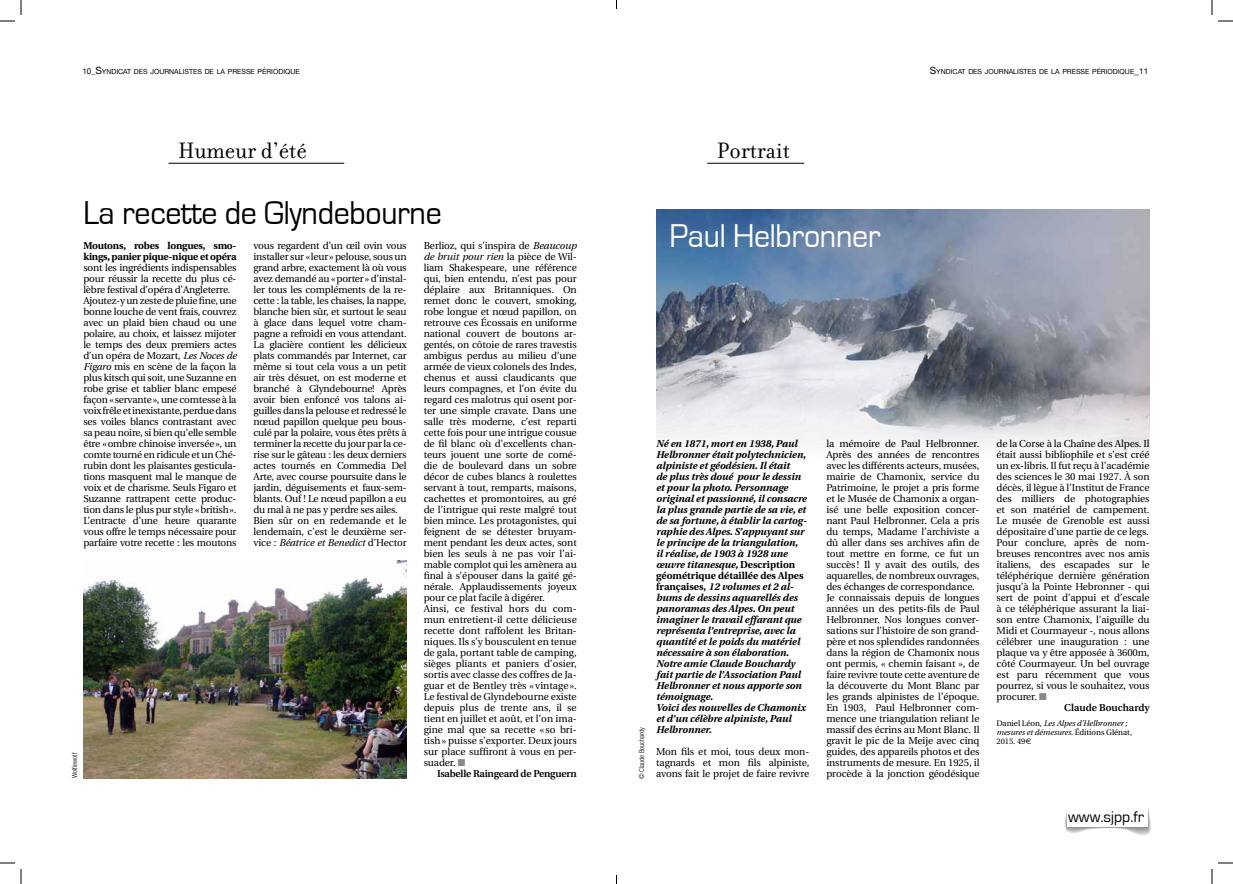
<style>
.page{position:relative;width:1233px;height:884px;background:#fff}
.page>*{position:absolute;margin:0;border:0;box-sizing:border-box;transform-origin:0 0}
.t1{font:34px "Eurostile";letter-spacing:-.01em;color:#000;scale:.94 1}
.t2{font:34px "Eurostile";letter-spacing:-.01em;color:#fff;scale:.94 1}
.t3{font:24px "Filosofia";color:#000}
.t4{font:16px "Eurostile";color:#000}
.t5{font:10px/11px "Utopia";letter-spacing:-.01em;color:#000}
.t6{font:italic 700 10px/11px "Utopia";color:#000}
.t7{font:700 10px/11px "Utopia";letter-spacing:-.02em;color:#000}
.t8{font:600 10px "Utopia";letter-spacing:-.02em;color:#000}
.t9{font:600 10px "Utopia";color:#000}
.t10{font:italic 8px/9px "Utopia";letter-spacing:-.005em;color:#000}
.t11{font:7px "Helvetica Neue";color:#000}
.t12{font:300 condensed 7px "Helvetica Neue LT Std";color:#000}
.s1{font-size:8px}
.s2{font-size:10px}
.s3{font-style:italic}
.s4{color:#87888a}
.s5{font-style:normal}
.s6{font-family:"Euro Sans Std";font-style:normal}
</style>
<div class="page">
<img style="left:656px;top:210px;width:493px;height:244px">
<svg style="left:1064px;top:807px;width:87px;height:29px"></svg>
<div style="left:1067px;top:801px;width:80px;height:26px;background:#fff"></div>
<hr style="left:707px;top:163px;width:97px;height:1px;background:#000">
<hr style="left:168px;top:163px;width:176px;height:1px;background:#000">
<img style="left:83px;top:561px;width:324px;height:217px">
<svg style="left:1218px;top:20px;width:15px;height:2px"></svg>
<svg style="left:1218px;top:862px;width:15px;height:2px"></svg>
<svg style="left:0;top:0;width:22px;height:22px"></svg>
<svg style="left:0;top:862px;width:22px;height:22px"></svg>
<svg style="left:1211px;top:0;width:1px;height:15px"></svg>
<svg style="left:1211px;top:869px;width:1px;height:15px"></svg>
<p class="t11" style="left:82px;top:67px;width:219px"><span class="s1">10_</span><span class="s2">S</span>YNDICAT DES JOURNALISTES DE LA PRESSE PÉRIODIQUE</p>
<p class="t11" style="left:929px;top:67px;width:220px"><span class="s2">S</span>YNDICAT DES JOURNALISTES DE LA PRESSE PÉRIODIQUE<span class="s2">_</span><span class="s1">11</span></p>
<h2 class="t3" style="left:178px;top:137px;width:130px">Humeur d’été</h2>
<h1 class="t1" style="left:83px;top:194px;width:383px">La recette de Glyndebourne</h1>
<p class="t7" style="left:83px;top:240px;width:155px">Moutons, robes longues, smo&shy;kings, panier pique-nique et opéra</p>
<p class="t5" style="left:83px;top:262px;width:155px">sont les ingrédients indispensables pour réussir la recette du plus cé&shy;lèbre festival d’opéra d’Angleterre.<br>Ajoutez-y un zeste de pluie fine, une bonne louche de vent frais, couvrez avec un plaid bien chaud ou une polaire, au choix, et laissez mijoter le temps des deux premiers actes d’un opéra de Mozart, <span class="s3">Les Noces de Figaro</span> mis en scène de la façon la plus kitsch qui soit, une Suzanne en robe grise et tablier blanc empesé façon «servante», une comtesse à la voix frêle et inexistante, perdue dans ses voiles blancs contrastant avec sa peau noire, si bien qu’elle semble être «ombre chinoise inversée», un comte tourné en ridicule et un Ché&shy;rubin dont les plaisantes gesticula&shy;tions masquent mal le manque de voix et de charisme. Seuls Figaro et Suzanne rattrapent cette produc&shy;tion dans le plus pur style «british».<br>L’entracte d’une heure quarante vous offre le temps nécessaire pour parfaire votre recette : les moutons</p>
<p class="t12" style="left:71px;top:778px;width:27px;rotate:-90deg">Wolfiewolf</p>
<p class="t5" style="left:253px;top:240px;width:155px">vous regardent d’un œil ovin vous installer sur «leur» pelouse, sous un grand arbre, exactement là où vous avez demandé au «porter» d’instal&shy;ler tous les compléments de la re&shy;cette : la table, les chaises, la nappe, blanche bien sûr, et surtout le seau à glace dans lequel votre cham&shy;pagne a refroidi en vous attendant.<br>La glacière contient les délicieux plats commandés par Internet, car même si tout cela vous a un petit air très désuet, on est moderne et branché à Glyndebourne! Après avoir bien enfoncé vos talons ai&shy;guilles dans la pelouse et redressé le nœud papillon quelque peu bous&shy;culé par la polaire, vous êtes prêts à terminer la recette du jour par la ce&shy;rise sur le gâteau : les deux derniers actes tournés en Commedia Del Arte, avec course poursuite dans le jardin, déguisements et faux-sem&shy;blants. Ouf ! Le nœud papillon a eu du mal à ne pas y perdre ses ailes.<br>Bien sûr on en redemande et le lendemain, c’est le deuxième ser&shy;vice : <span class="s3">Béatrice et Benedict</span> d’Hector</p>
<p class="t5" style="left:424px;top:240px;width:155px">Berlioz, qui s’inspira de <span class="s3">Beaucoup de bruit pour rien</span> la pièce de Wil&shy;liam Shakespeare, une référence qui, bien entendu, n’est pas pour déplaire aux Britanniques. On remet donc le couvert, smoking, robe longue et nœud papillon, on retrouve ces Écossais en uniforme national couvert de boutons ar&shy;gentés, on côtoie de rares travestis ambigus perdus au milieu d’une armée de vieux colonels des Indes, chenus et aussi claudicants que leurs compagnes, et l’on évite du regard ces malotrus qui osent por&shy;ter une simple cravate. Dans une salle très moderne, c’est reparti cette fois pour une intrigue cousue de fil blanc où d’excellents chan&shy;teurs jouent une sorte de comé&shy;die de boulevard dans un sobre décor de cubes blancs à roulettes servant à tout, remparts, maisons, cachettes et promontoires, au gré de l’intrigue qui reste malgré tout bien mince. Les protagonistes, qui feignent de se détester bruyam&shy;ment pendant les deux actes, sont bien les seuls à ne pas voir l’ai&shy;mable complot qui les amènera au final à s’épouser dans la gaité gé&shy;nérale. Applaudissements joyeux pour ce plat facile à digérer.<br>Ainsi, ce festival hors du com&shy;mun entretient-il cette délicieuse recette dont raffolent les Britan&shy;niques. Ils s’y bousculent en tenue de gala, portant table de camping, sièges pliants et paniers d’osier, sortis avec classe des coffres de Ja&shy;guar et de Bentley très «vintage».<br>Le festival de Glyndebourne existe depuis plus de trente ans, il se tient en juillet et août, et l’on ima&shy;gine mal que sa recette « so bri&shy;tish» puisse s’exporter. Deux jours sur place suffiront à vous en per&shy;suader. <span class="s4">■</span></p>
<p class="t8" style="left:437px;top:768px;width:141px">Isabelle Raingeard de Penguern</p>
<h2 class="t3" style="left:717px;top:137px;width:75px">Portrait</h2>
<h1 class="t2" style="left:669px;top:217px;width:226px">Paul Helbronner</h1>
<p class="t12" style="left:637px;top:779px;width:54px;rotate:-90deg">© Claude Bouchardy</p>
<p class="t6" style="left:656px;top:438px;width:152px">Né en 1871, mort en 1938, Paul<br>Helbronner était polytechnicien, alpiniste et géodésien. Il était<br>de plus très doué pour le dessin et pour la photo. Personnage original et passionné, il consacre la plus grande partie de sa vie, et de sa fortune, à établir la cartog&shy;raphie des Alpes. S’appuyant sur le principe de la triangulation, il réalise, de 1903 à 1928 une œuvre titanesque, <span class="s5">Description géométrique détaillée des Alpes françaises,</span> 12 volumes et 2 al&shy;bums de dessins aquarellés des panoramas des Alpes. On peut imaginer le travail effarant que représenta l’entreprise, avec la quantité et le poids du matériel nécessaire à son élaboration.<br>Notre amie Claude Bouchardy fait partie de l’Association Paul<br>Helbronner et nous apporte son témoignage.<br>Voici des nouvelles de Chamonix et d’un célèbre alpiniste, Paul<br>Helbronner.</p>
<p class="t5" style="left:656px;top:746px;width:155px;text-align:justify">Mon fils et moi, tous deux mon&shy;tagnards et mon fils alpiniste, avons fait le projet de faire revivre</p>
<p class="t5" style="left:826px;top:438px;width:155px">la mémoire de Paul Helbronner.<br>Après des années de rencontres avec les différents acteurs, musées, mairie de Chamonix, service du Patrimoine, le projet a pris forme et le Musée de Chamonix a organ&shy;isé une belle exposition concer&shy;nant Paul Helbronner. Cela a pris du temps, Madame l’archiviste a dû aller dans ses archives afin de tout mettre en forme, ce fut un succès! Il y avait des outils, des aquarelles, de nombreux ouvrages, des échanges de correspondance.<br>Je connaissais depuis de longues années un des petits-fils de Paul Helbronner. Nos longues conver&shy;sations sur l’histoire de son grand&shy;père et nos splendides randonnées dans la région de Chamonix nous ont permis, « chemin faisant », de faire revivre toute cette aventure de la découverte du Mont Blanc par les grands alpinistes de l’époque.<br>En 1903, Paul Helbronner com&shy;mence une triangulation reliant le massif des écrins au Mont Blanc. Il gravit le pic de la Meije avec cinq guides, des appareils photos et des instruments de mesure. En 1925, il procède à la jonction géodésique</p>
<p class="t5" style="left:996px;top:438px;width:155px">de la Corse à la Chaîne des Alpes. Il</p>
<p class="t5" style="left:996px;top:449px;width:155px">était aussi bibliophile et s’est créé</p>
<p class="t5" style="left:996px;top:460px;width:155px">un ex-libris. Il fut reçu à l’académie</p>
<p class="t5" style="left:996px;top:471px;width:155px">des sciences le 30 mai 1927. À son</p>
<p class="t5" style="left:996px;top:482px;width:155px">décès, il lègue à l’Institut de France</p>
<p class="t5" style="left:996px;top:493px;width:155px">des milliers de photographies</p>
<p class="t5" style="left:996px;top:504px;width:155px">et son matériel de campement.</p>
<p class="t5" style="left:996px;top:515px;width:155px">Le musée de Grenoble est aussi</p>
<p class="t5" style="left:996px;top:526px;width:154px">dépositaire d’une partie de ce legs.</p>
<p class="t5" style="left:996px;top:537px;width:155px">Pour conclure, après de nom-</p>
<p class="t5" style="left:996px;top:548px;width:155px">breuses rencontres avec nos amis</p>
<p class="t5" style="left:996px;top:559px;width:155px">italiens, des escapades sur le</p>
<p class="t5" style="left:996px;top:570px;width:155px">téléphérique dernière génération</p>
<p class="t5" style="left:996px;top:581px;width:155px">jusqu’à la Pointe Hebronner - qui</p>
<p class="t5" style="left:996px;top:592px;width:155px">sert de point d’appui et d’escale</p>
<p class="t5" style="left:996px;top:603px;width:155px">à ce téléphérique assurant la liai-</p>
<p class="t5" style="left:996px;top:614px;width:155px">son entre Chamonix, l’aiguille du</p>
<p class="t5" style="left:996px;top:625px;width:155px">Midi et Courmayeur -, nous allons</p>
<p class="t5" style="left:996px;top:636px;width:155px">célébrer une inauguration : une</p>
<p class="t5" style="left:996px;top:647px;width:155px">plaque va y être apposée à 3600m,</p>
<p class="t5" style="left:996px;top:658px;width:155px">côté Courmayeur. Un bel ouvrage</p>
<p class="t5" style="left:996px;top:669px;width:155px">est paru récemment que vous</p>
<p class="t5" style="left:996px;top:680px;width:155px">pourrez, si vous le souhaitez, vous</p>
<p class="t5" style="left:996px;top:691px;width:52px">procurer. <span class="s4">■</span></p>
<p class="t9" style="left:1064px;top:702px;width:87px">Claude Bouchardy</p>
<p class="t10" style="left:996px;top:719px;width:137px"><span class="s5">Daniel Léon,</span> Les Alpes d’Helbronner ; mesures et démesures. <span class="s5">Éditions Glénat,<br>2015. 49</span><span class="s6">€</span></p>
<h3 class="t4" style="left:1068px;top:808px;width:77px">www.sjpp.fr</h3>
</div>
